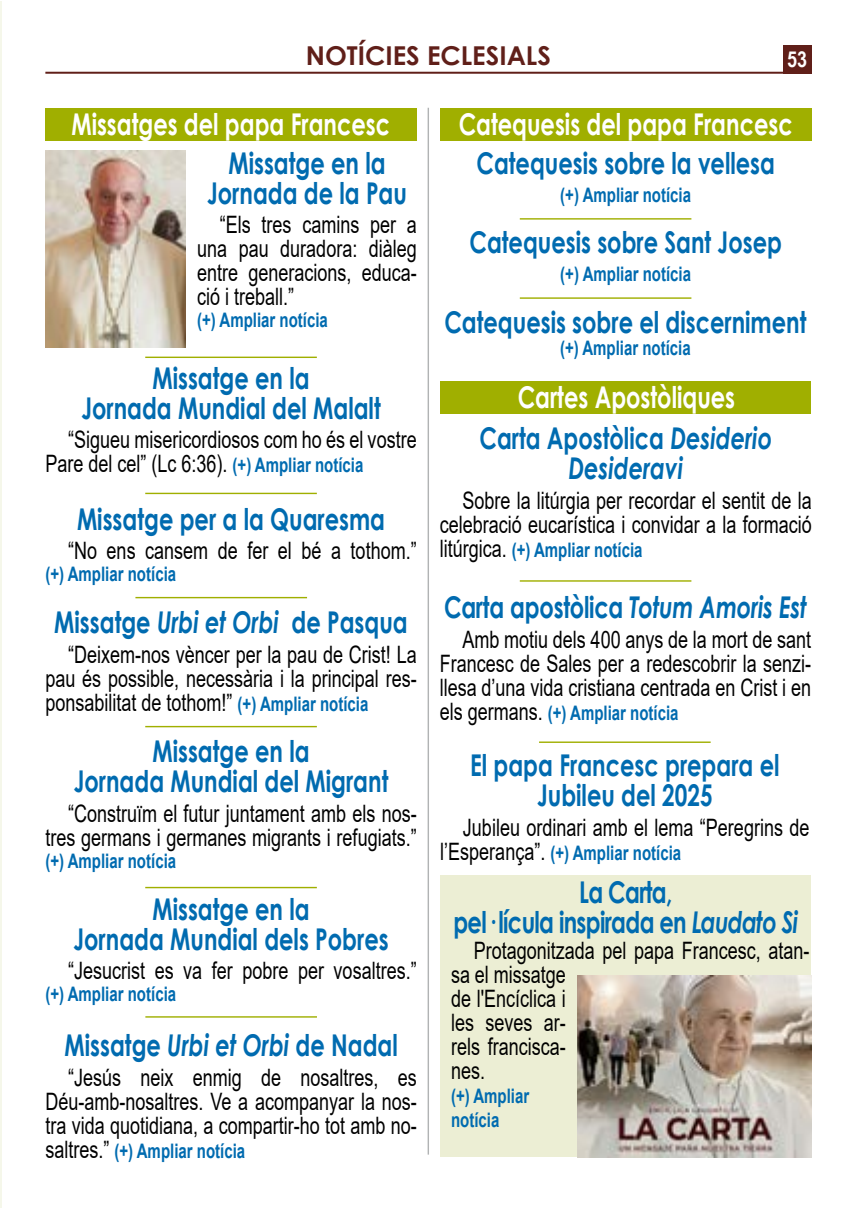
<style>
.page{position:relative;width:868px;height:1208px;background:#fff}
.page>*{position:absolute;margin:0;border:0;box-sizing:border-box;transform-origin:0 0}
.t1{font:700 30px/30px "Century Gothic";color:#006bb0;text-align:center;scale:.75 1}
.t2{font:700 30px/40.8px "Century Gothic";color:#fff;text-align:center;scale:.75 1}
.t3{font:700 30px/30px "Century Gothic";letter-spacing:-.03em;color:#006bb0;text-align:center;scale:.75 1}
.t4{font:italic 700 30px "Century Gothic";color:#006bb0;scale:.75 1}
.t5{font:700 26px "Century Gothic";color:#601f19}
.t6{font:24px/24px "Arial";color:#000;text-align:justify;scale:.75 1}
.t7{font:700 22px "Arial Narrow";color:#fff}
.t8{font:700 20px/24px "Arial";color:#006bb0;scale:.75 1}
.s1{font-weight:700;font-size:20px;color:#006bb0}
.s2{font-style:italic}
.s3{font-weight:400;font-size:24px;color:#000}
.s4{color:#006bb0}
.s5{font-style:italic;color:#006bb0}
</style>
<div class="page">
<hr style="left:0;top:1px;width:1px;height:1206px;background:#f5f7ea">
<div style="left:440px;top:875px;width:371px;height:282px;background:#eceed4"></div>
<hr style="left:45px;top:72px;width:766px;height:2px;background:#601f19">
<div style="left:782px;top:45px;width:29px;height:29px;background:#601f19"></div>
<img style="left:45px;top:150px;width:141px;height:197px">
<div style="left:45px;top:108px;width:372px;height:32px;background:#a0af00"></div>
<div style="left:440px;top:108px;width:371px;height:32px;background:#a0af00"></div>
<div style="left:440px;top:381px;width:371px;height:33px;background:#a0af00"></div>
<img style="left:577px;top:975px;width:234px;height:182px">
<hr style="left:145px;top:493px;width:172px;height:1px;background:#a0af00">
<hr style="left:135px;top:597px;width:172px;height:1px;background:#a0af00">
<hr style="left:145px;top:726px;width:172px;height:1px;background:#a0af00">
<hr style="left:539px;top:741px;width:171px;height:2px;background:#a0af00">
<hr style="left:519px;top:580px;width:172px;height:1px;background:#a0af00">
<hr style="left:145px;top:887px;width:172px;height:1px;background:#a0af00">
<hr style="left:519px;top:297px;width:172px;height:2px;background:#a0af00">
<hr style="left:519px;top:218px;width:172px;height:2px;background:#a0af00">
<hr style="left:145px;top:1016px;width:172px;height:1px;background:#a0af00">
<hr style="left:427px;top:108px;width:2px;height:1046px;background:#b1b3b4">
<hr style="left:145px;top:356px;width:172px;height:2px;background:#a0af00">
<p class="t5" style="left:306px;top:36px;width:246px">NOTÍCIES ECLESIALS</p>
<p class="t7" style="left:787px;top:43px;width:22px">53</p>
<p class="t2" style="left:71px;top:102px;width:426px">Missatges del papa Francesc</p>
<p class="t1" style="left:207px;top:146px;width:268px">Missatge en la<br>Jornada de la Pau</p>
<p class="t6" style="left:197px;top:213px;width:294px;text-indent:23px">“Els tres camins per a una pau duradora: diàleg entre generacions, educa&shy;ció i treball.”</p>
<p class="t8" style="left:197px;top:308px;width:176px">(+) Ampliar notícia</p>
<p class="t1" style="left:81px;top:361px;width:400px">Missatge en la<br>Jornada Mundial del Malalt</p>
<p class="t6" style="left:45px;top:428px;width:496px;text-indent:23px">“Sigueu misericordiosos com ho és el vostre<br>Pare del cel” (Lc 6:36). <span class="s1">(+) Ampliar notícia</span></p>
<p class="t1" style="left:77px;top:502px;width:412px">Missatge per a la Quaresma</p>
<p class="t6" style="left:68px;top:539px;width:466px">“No ens cansem de fer el bé a tothom.”</p>
<p class="t8" style="left:45px;top:562px;width:176px">(+) Ampliar notícia</p>
<p class="t1" style="left:54px;top:606px;width:472px">Missatge <span class="s2">Urbi et Orbi</span> de Pasqua</p>
<p class="t6" style="left:45px;top:642px;width:496px;text-indent:23px">“Deixem-nos vèncer per la pau de Crist! La pau és possible, necessària i la principal res&shy;ponsabilitat de tothom!” <span class="s1">(+) Ampliar notícia</span></p>
<p class="t1" style="left:74px;top:735px;width:421px">Missatge en la<br>Jornada Mundial del Migrant</p>
<p class="t6" style="left:45px;top:801px;width:496px;text-align:right">“Construïm el futur juntament amb els nos&shy;tres germans i germanes migrants i refugiats.”</p>
<p class="t8" style="left:45px;top:849px;width:176px">(+) Ampliar notícia</p>
<p class="t1" style="left:73px;top:892px;width:421px">Missatge en la<br>Jornada Mundial dels Pobres</p>
<p class="t6" style="left:68px;top:958px;width:466px">“Jesucrist es va fer pobre per vosaltres.”</p>
<p class="t8" style="left:45px;top:982px;width:176px">(+) Ampliar notícia</p>
<p class="t1" style="left:65px;top:1028px;width:445px">Missatge <span class="s2">Urbi et Orbi</span> de Nadal</p>
<p class="t6" style="left:45px;top:1065px;width:497px;text-indent:23px">“Jesús neix enmig de nosaltres, es Déu-amb-nosaltres. Ve a acompanyar la nos&shy;tra vida quotidiana, a compartir-ho tot amb no-</p>
<p class="t8" style="left:45px;top:1138px;width:268px"><span class="s3">saltres.”</span> (+) Ampliar notícia</p>
<p class="t2" style="left:458px;top:102px;width:447px">Catequesis del papa Francesc</p>
<p class="t1" style="left:476px;top:147px;width:399px">Catequesis sobre la vellesa</p>
<p class="t8" style="left:560px;top:183px;width:176px">(+) Ampliar notícia</p>
<p class="t1" style="left:469px;top:226px;width:418px">Catequesis sobre Sant Josep</p>
<p class="t8" style="left:560px;top:262px;width:176px">(+) Ampliar notícia</p>
<p class="t1" style="left:444px;top:306px;width:484px">Catequesis sobre el discerniment</p>
<p class="t8" style="left:560px;top:336px;width:176px">(+) Ampliar notícia</p>
<p class="t2" style="left:479px;top:376px;width:391px">Cartes Apostòliques<br><span class="s4">Carta Apostòlica</span> <span class="s5">Desiderio</span></p>
<p class="t4" style="left:568px;top:445px;width:154px">Desideravi</p>
<p class="t6" style="left:439px;top:488px;width:497px;text-align:right">Sobre la litúrgia per recordar el sentit de la celebració eucarística i convidar a la formació</p>
<p class="t8" style="left:439px;top:538px;width:272px"><span class="s3">litúrgica.</span> (+) Ampliar notícia</p>
<p class="t1" style="left:444px;top:590px;width:485px">Carta apostòlica <span class="s2">Totum Amoris Est</span></p>
<p class="t6" style="left:439px;top:627px;width:497px;text-indent:23px">Amb motiu dels 400 anys de la mort de sant Francesc de Sales per a redescobrir la senzi&shy;llesa d’una vida cristiana centrada en Crist i en</p>
<p class="t8" style="left:439px;top:701px;width:320px"><span class="s3">els germans.</span> (+) Ampliar notícia</p>
<p class="t1" style="left:470px;top:749px;width:414px">El papa Francesc prepara el<br>Jubileu del 2025</p>
<p class="t6" style="left:463px;top:815px;width:463px">Jubileu ordinari amb el lema “Peregrins de</p>
<p class="t8" style="left:440px;top:841px;width:323px"><span class="s3">l’Esperança”.</span> (+) Ampliar notícia</p>
<p class="t3" style="left:453px;top:875px;width:461px">La Carta,<br>pel· lícula inspirada en <span class="s2">Laudato Si</span></p>
<p class="t6" style="left:451px;top:938px;width:479px;text-align:left;text-indent:23px">Protagonitzada pel papa Francesc, atan&shy;sa el missatge<br>de l'Encíclica i<br>les seves ar-<br>rels francisca-<br>nes.</p>
<p class="t8" style="left:451px;top:1084px;width:106px">(+) Ampliar notícia</p>
</div>
